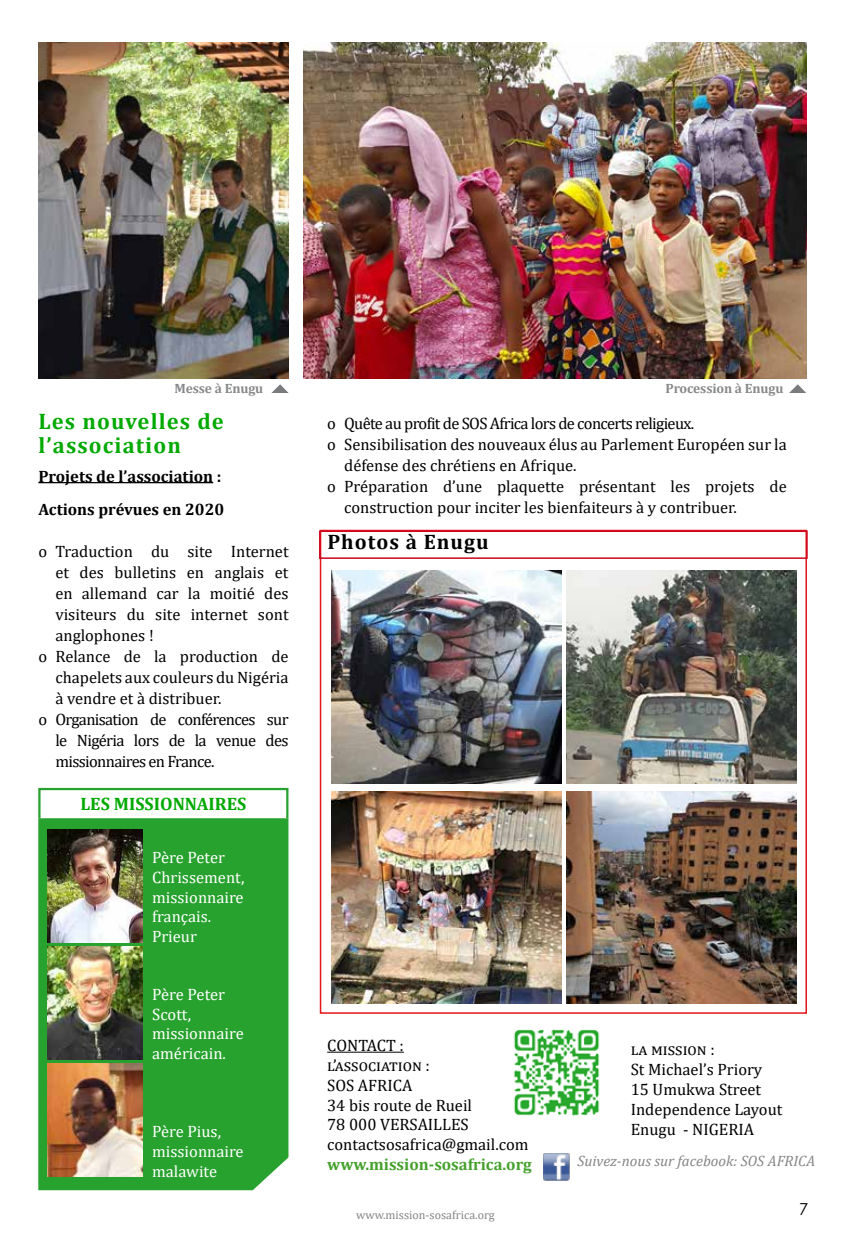
<style>
.page{position:relative;width:851px;height:1234px;background:#fff}
.page>*{position:absolute;margin:0;border:0;box-sizing:border-box;transform-origin:0 0}
.t1{font:700 22.5px/24px "Cambria";letter-spacing:.05em;color:#00a900}
.t2{font:700 21px "Cambria";letter-spacing:.05em;color:#000}
.t3{font:700 18px "Cambria";color:#00a900}
.t4{font:16.5px/19.8px "Cambria";color:#000}
.t5{font:16.5px "Cambria";letter-spacing:-.04em;color:#000}
.t6{font:16.5px/19.8px "Cambria";color:#fff}
.t7{font:700 16.5px/33px "Cambria";color:#000}
.t8{font:700 16.5px "Cambria";color:#44a12b}
.t9{font:16.5px "Century Gothic";color:#000}
.t10{font:italic 15px "Cambria";color:#848587}
.t11{font:700 13.5px "Cambria";letter-spacing:-.01em;color:#87888a}
.t12{font:12px "Cambria";color:#848587}
</style>
<div class="page">
<hr style="left:38px;top:482px;width:175px;height:1px;background:#000">
<div style="left:38px;top:818px;width:250px;height:371px;background:#28a22e"></div>
<div style="left:38px;top:787px;width:250px;height:31px;border:2px solid #28a22e"></div>
<hr style="left:41px;top:815px;width:245px;height:2px;background:#fff">
<img style="left:48px;top:1063px;width:95px;height:113px">
<img style="left:48px;top:946px;width:95px;height:112px">
<img style="left:48px;top:829px;width:95px;height:113px">
<hr style="left:327px;top:1051px;width:77px;height:1px;background:#000">
<img style="left:543px;top:1153px;width:26px;height:26px">
<img style="left:513px;top:1029px;width:87px;height:87px">
<svg style="left:271px;top:384px;width:18px;height:9px"></svg>
<svg style="left:789px;top:384px;width:17px;height:9px"></svg>
<img style="left:304px;top:43px;width:502px;height:335px">
<img style="left:332px;top:570px;width:229px;height:213px">
<img style="left:567px;top:570px;width:229px;height:213px">
<img style="left:332px;top:791px;width:229px;height:212px">
<img style="left:567px;top:791px;width:229px;height:212px">
<img style="left:38px;top:43px;width:250px;height:335px">
<div style="left:319px;top:530px;width:488px;height:28px;border:2px solid #cd071e"></div>
<p class="t11" style="left:174px;top:378px;width:90px">Messe à Enugu</p>
<p class="t11" style="left:665px;top:378px;width:119px">Procession à Enugu</p>
<h1 class="t1" style="left:38px;top:409px;width:187px">Les nouvelles de l’association</h1>
<p class="t5" style="left:327px;top:413px;width:368px">o Quête au profit de SOS Africa lors de concerts religieux.</p>
<p class="t4" style="left:327px;top:434px;width:461px">o Sensibilisation des nouveaux élus au Parlement Européen sur la</p>
<p class="t4" style="left:344px;top:455px;width:234px">défense des chrétiens en Afrique.</p>
<p class="t4" style="left:327px;top:476px;width:461px">o Préparation d’une plaquette présentant les projets de</p>
<p class="t4" style="left:344px;top:497px;width:394px">construction pour inciter les bienfaiteurs à y contribuer.</p>
<p class="t7" style="left:38px;top:459px;width:187px">Projets de l’association :<br>Actions prévues en 2020</p>
<p class="t4" style="left:38px;top:541px;width:252px">o Traduction du site Internet</p>
<p class="t4" style="left:55px;top:562px;width:235px">et des bulletins en anglais et</p>
<p class="t4" style="left:55px;top:583px;width:235px">en allemand car la moitié des</p>
<p class="t4" style="left:55px;top:604px;width:235px">visiteurs du site internet sont</p>
<p class="t4" style="left:55px;top:625px;width:100px">anglophones !</p>
<p class="t4" style="left:38px;top:646px;width:252px">o Relance de la production de</p>
<p class="t4" style="left:55px;top:667px;width:235px">chapelets aux couleurs du Nigéria</p>
<p class="t4" style="left:55px;top:688px;width:167px">à vendre et à distribuer.</p>
<p class="t5" style="left:38px;top:709px;width:252px">o Organisation de conférences sur</p>
<p class="t5" style="left:55px;top:730px;width:235px">le Nigéria lors de la venue des</p>
<p class="t5" style="left:55px;top:751px;width:161px">missionnaires en France.</p>
<p class="t3" style="left:80px;top:791px;width:168px">LES MISSIONNAIRES</p>
<p class="t2" style="left:327px;top:526px;width:163px">Photos à Enugu</p>
<p class="t6" style="left:152px;top:847px;width:94px">Père Peter<br>Chrissement, missionnaire français.<br>Prieur</p>
<p class="t6" style="left:152px;top:983px;width:93px">Père Peter<br>Scott, missionnaire américain.</p>
<p class="t6" style="left:152px;top:1120px;width:93px">Père Pius, missionnaire malawite</p>
<p class="t4" style="left:327px;top:1035px;width:203px">CONTACT :<br>l’association :<br>SOS AFRICA<br>34 bis route de Rueil<br>78 000 VERSAILLES contactsosafrica@gmail.com</p>
<p class="t8" style="left:327px;top:1152px;width:206px">www.mission-sosafrica.org</p>
<p class="t12" style="left:356px;top:1207px;width:140px">www.mission-sosafrica.org</p>
<p class="t4" style="left:630px;top:1039px;width:153px">la mission :<br>St Michael’s Priory<br>15 Umukwa Street<br>Independence Layout<br>Enugu - NIGERIA</p>
<p class="t10" style="left:577px;top:1150px;width:239px">Suivez-nous sur facebook: SOS AFRICA</p>
<p class="t9" style="left:799px;top:1197px;width:11px">7</p>
</div>
